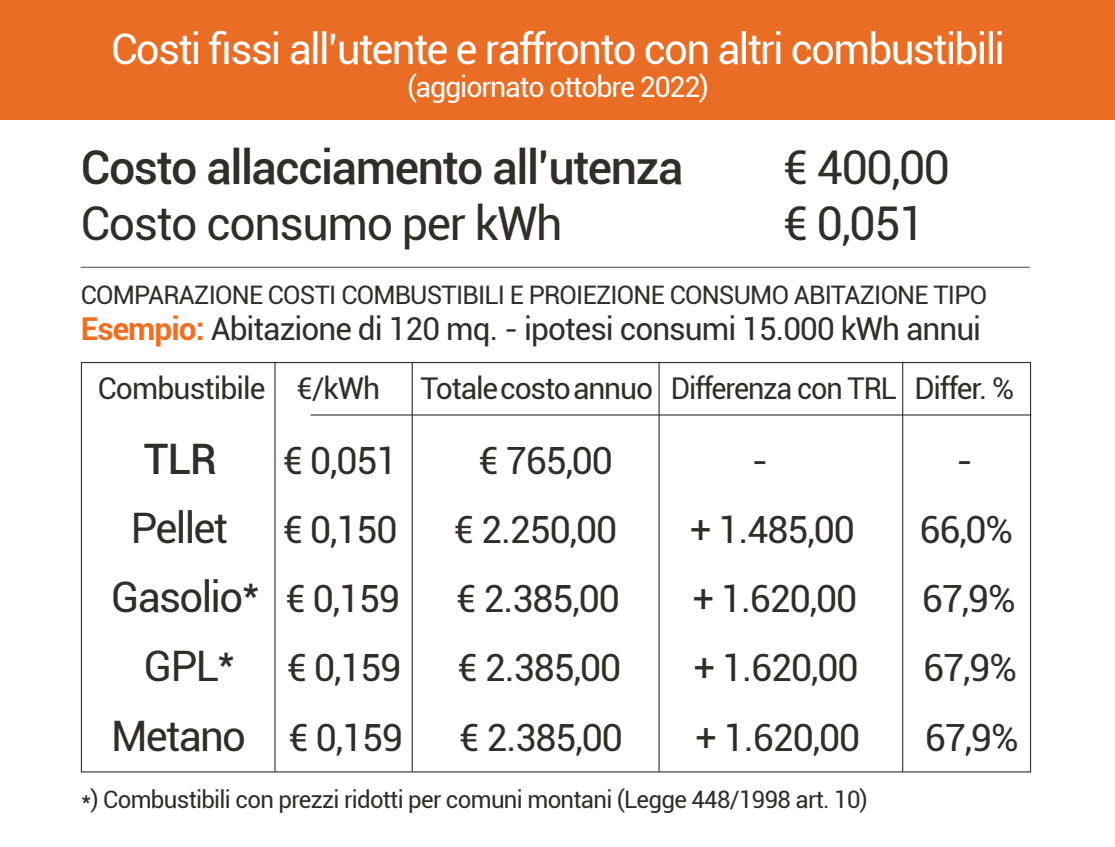
<style>
.page{position:relative;width:1115px;height:847px;background:#fff}
.page>*{position:absolute;margin:0;border:0;box-sizing:border-box;transform-origin:0 0}
.t1{font:46.5px "Roboto";letter-spacing:-.03em;color:#312e28}
.t2{font:500 46.5px "Roboto";letter-spacing:-.03em;color:#312e28}
.t3{font:42px "Roboto";letter-spacing:-.04em;color:#fff}
.t4{font:42px "Roboto";letter-spacing:-.04em;color:#312e28}
.t5{font:500 42px "Roboto";color:#312e28}
.t6{font:37.5px "Roboto";letter-spacing:-.03em;color:#312e28}
.t7{font:31.5px "Roboto";letter-spacing:-.03em;color:#312e28}
.t8{font:30px "Roboto";letter-spacing:-.04em;color:#312e28}
.t9{font:28.5px "Roboto";letter-spacing:-.04em;color:#fff}
.t10{font:25.5px "Roboto";letter-spacing:-.03em;color:#312e28}
.t11{font:24px "Roboto";letter-spacing:-.03em;color:#312e28}
.s1{font-weight:700;color:#f36e21}
.s2{font-size:37.5px}
.s3{font-size:42px}
</style>
<div class="page">
<div style="left:0;top:0;width:1114px;height:120px;background:#e96d24"></div>
<hr style="left:81px;top:266px;width:948px;height:2px;background:#5c5c52">
<hr style="left:310px;top:414px;width:720px;height:1px;background:#312f30">
<hr style="left:274px;top:361px;width:1px;height:410px;background:#312f30">
<hr style="left:411px;top:361px;width:1px;height:410px;background:#312f30">
<hr style="left:658px;top:361px;width:1px;height:410px;background:#312f30">
<hr style="left:901px;top:361px;width:1px;height:410px;background:#312f30">
<p class="t3" style="left:111px;top:19px;width:895px">Costi fissi all’utente e raffronto con altri combustibili</p>
<p class="t9" style="left:407px;top:67px;width:303px">(aggiornato ottobre 2022)</p>
<p class="t2" style="left:81px;top:134px;width:603px">Costo allacciamento all’utenza</p>
<p class="t1" style="left:783px;top:134px;width:168px">€ 400,00</p>
<p class="t1" style="left:81px;top:190px;width:483px">Costo consumo per kWh</p>
<p class="t1" style="left:783px;top:190px;width:143px">€ 0,051</p>
<p class="t10" style="left:81px;top:277px;width:907px">COMPARAZIONE COSTI COMBUSTIBILI E PROIEZIONE CONSUMO ABITAZIONE TIPO</p>
<p class="t7" style="left:81px;top:307px;width:901px"><span class="s1">Esempio:</span> Abitazione di 120 mq. - ipotesi consumi 15.000 kWh annui</p>
<p class="t8" style="left:98px;top:367px;width:283px">Combustibile €/kWh</p>
<p class="t8" style="left:420px;top:367px;width:594px">Totale costo annuo Differenza con TRL Differ. %</p>
<p class="t5" style="left:144px;top:429px;width:74px">TLR</p>
<p class="t6" style="left:283px;top:434px;width:116px">€ 0,051</p>
<p class="t6" style="left:478px;top:434px;width:136px">€ 765,00</p>
<p class="t6" style="left:751px;top:434px;width:18px">-</p>
<p class="t6" style="left:955px;top:434px;width:18px">-</p>
<p class="t4" style="left:131px;top:498px;width:99px">Pellet</p>
<p class="t6" style="left:283px;top:503px;width:116px">€ 0,150</p>
<p class="t6" style="left:454px;top:503px;width:165px">€ 2.250,00</p>
<p class="t6" style="left:690px;top:503px;width:166px">+ 1.485,00</p>
<p class="t6" style="left:919px;top:503px;width:95px">66,0%</p>
<p class="t4" style="left:111px;top:567px;width:290px">Gasolio* <span class="s2">€ 0,159</span></p>
<p class="t6" style="left:456px;top:572px;width:165px">€ 2.385,00</p>
<p class="t6" style="left:692px;top:572px;width:166px">+ 1.620,00</p>
<p class="t6" style="left:921px;top:572px;width:95px">67,9%</p>
<p class="t6" style="left:144px;top:641px;width:259px"><span class="s3">GPL</span><sup>*</sup> € 0,159</p>
<p class="t6" style="left:457px;top:641px;width:165px">€ 2.385,00</p>
<p class="t6" style="left:693px;top:641px;width:166px">+ 1.620,00</p>
<p class="t6" style="left:922px;top:641px;width:95px">67,9%</p>
<p class="t4" style="left:111px;top:705px;width:293px">Metano <span class="s2">€ 0,159</span></p>
<p class="t6" style="left:459px;top:710px;width:165px">€ 2.385,00</p>
<p class="t6" style="left:695px;top:710px;width:166px">+ 1.620,00</p>
<p class="t6" style="left:924px;top:710px;width:95px">67,9%</p>
<p class="t11" style="left:81px;top:781px;width:788px">*) Combustibili con prezzi ridotti per comuni montani (Legge 448/1998 art. 10)</p>
</div>
